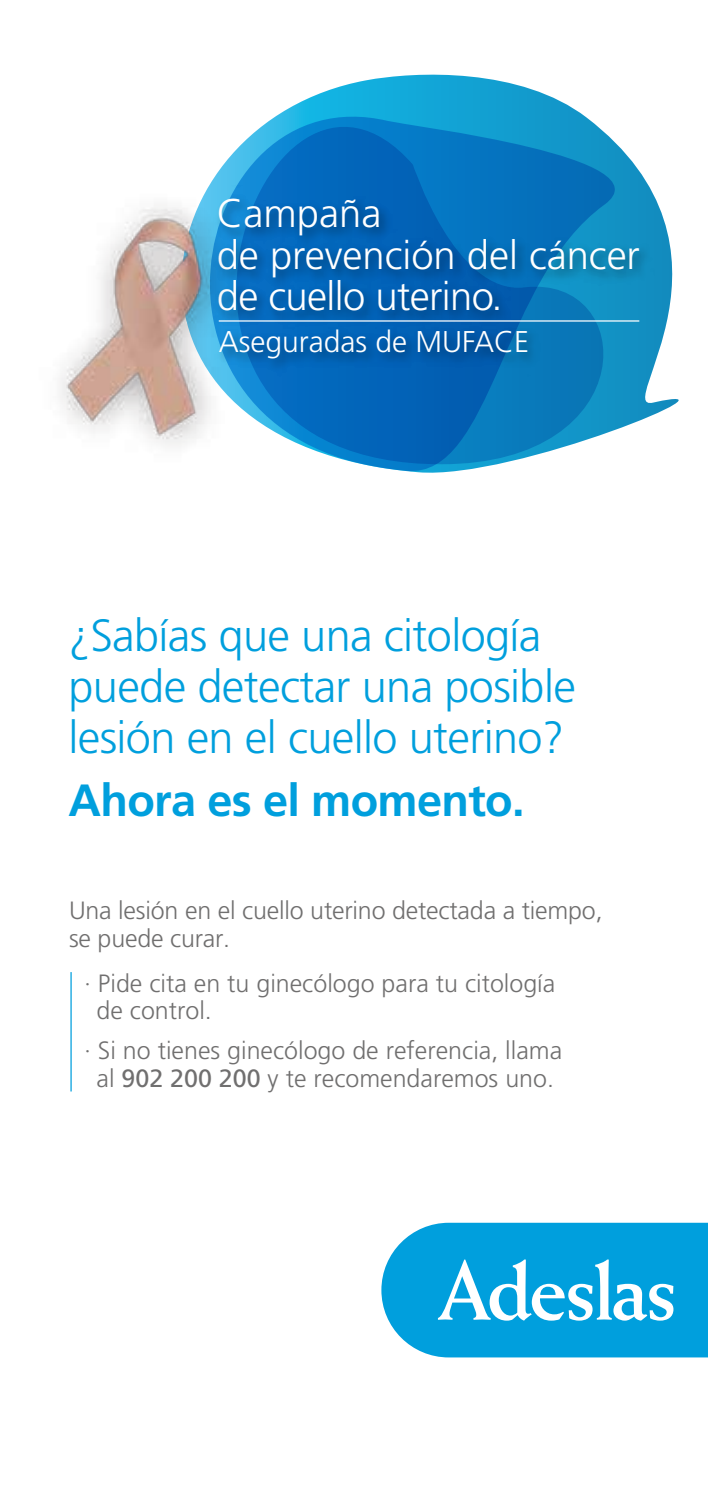
<style>
.page{position:relative;width:708px;height:1492px;background:#fff}
.page>*{position:absolute;margin:0;border:0;box-sizing:border-box;transform-origin:0 0}
.t1{font:300 45px/50.8px "Frutiger LT Std";letter-spacing:-.015em;color:#009fdd}
.t2{font:700 45px "Frutiger LT Std";letter-spacing:-.015em;color:#009fdd}
.t3{font:300 40px/41.5px "Frutiger LT Std";color:#fff}
.t4{font:300 30px "Frutiger LT Std";color:#fff}
.t5{font:300 25px/27.5px "Frutiger LT Std";color:#706f6f}
.s1{font-weight:400}
</style>
<div class="page">
<svg style="left:275px;top:75px;width:403px;height:398px"></svg>
<svg style="left:223px;top:117px;width:391px;height:354px;background:#2086c6"></svg>
<img style="left:311px;top:186px;width:367px;height:159px">
<img style="left:311px;top:319px;width:317px;height:62px">
<svg style="left:381px;top:1222px;width:326px;height:135px;background:#12a5df"></svg>
<svg style="left:438px;top:1259px;width:235px;height:61px"></svg>
<hr style="left:70px;top:972px;width:2px;height:119px;background:#009fdd">
<img style="left:60px;top:165px;width:251px;height:308px">
<hr style="left:219px;top:320px;width:420px;height:1px;background:#fff">
<h2 class="t3" style="left:217px;top:193px;width:424px">Campaña<br>de prevención del cáncer de cuello uterino.</h2>
<p class="t4" style="left:219px;top:325px;width:312px">Aseguradas de MUFACE</p>
<h1 class="t1" style="left:68px;top:611px;width:508px">¿Sabías que una citología puede detectar una posible lesión en el cuello uterino?</h1>
<h1 class="t2" style="left:68px;top:774px;width:457px">Ahora es el momento.</h1>
<p class="t5" style="left:69px;top:897px;width:535px">Una lesión en el cuello uterino detectada a tiempo, se puede curar.</p>
<p class="t5" style="left:96px;top:969px;width:460px;text-indent:-12px">· Pide cita en tu ginecólogo para tu citología de control.</p>
<p class="t5" style="left:84px;top:1037px;width:479px;text-align:center">· Si no tienes ginecólogo de referencia, llama al <span class="s1">902 200 200</span> y te recomendaremos uno.</p>
</div>
